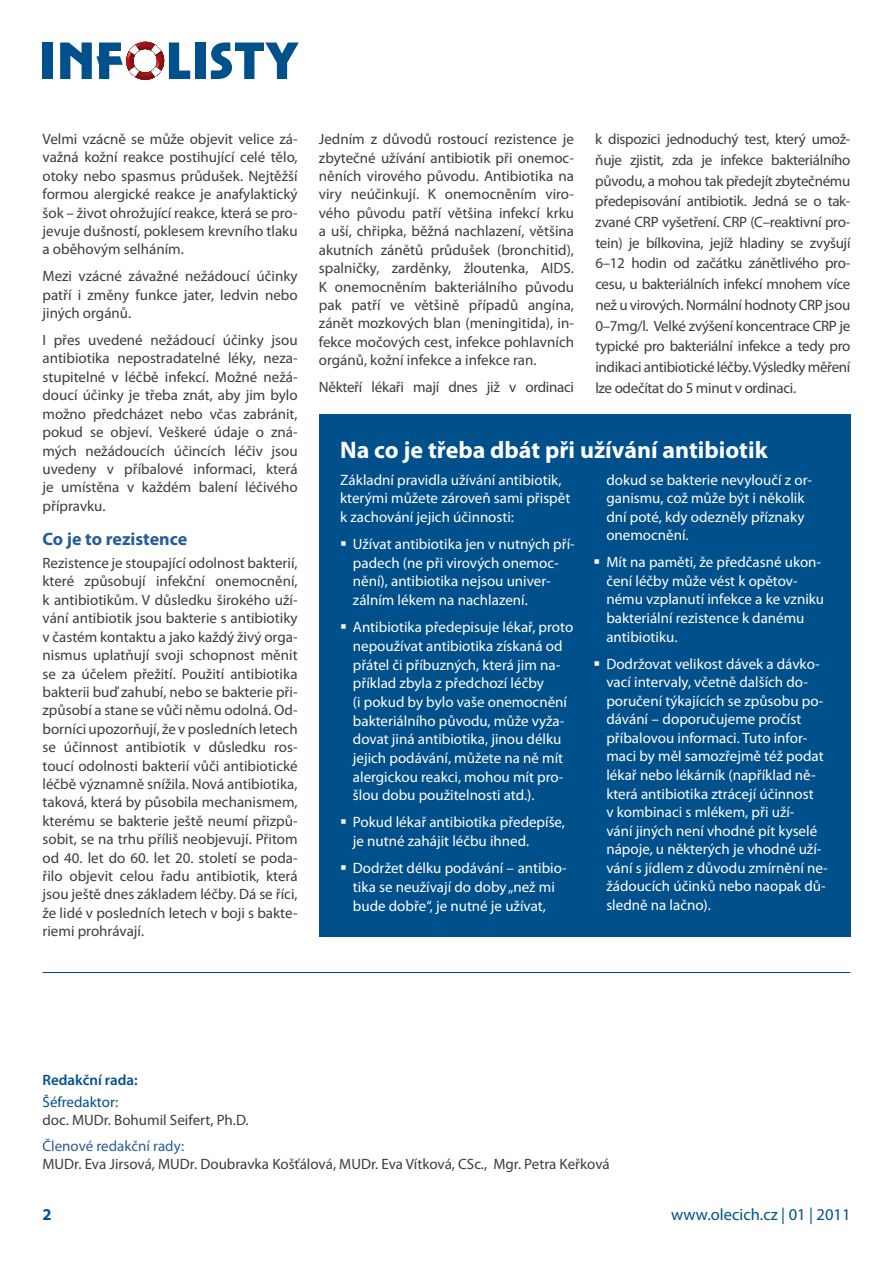
<style>
.page{position:relative;width:893px;height:1263px;background:#fff}
.page>*{position:absolute;margin:0;border:0;box-sizing:border-box;transform-origin:0 0}
.t1{font:900 54.75px "Plaza POT";letter-spacing:.03em;color:#00508c;scale:1.15 1}
.t2{font:700 24px "Myriad Pro";color:#fff}
.t3{font:700 18px "Myriad Pro";color:#275d97}
.t4{font:16.5px "Myriad Pro";color:#00508c}
.t5{font:700 16.5px "Myriad Pro";color:#00508c}
.t6{font:15px/18.5px "Myriad Pro";color:#3d3d3c;text-align:justify}
.t7{font:15px/18.6px "Myriad Pro";color:#fff}
.t8{font:15px "Myriad Pro";letter-spacing:-.02em;color:#3d3d3c}
.t9{font:15px "Myriad Pro";color:#275d97}
.t10{font:600 15px "Myriad Pro";color:#00508c}
.t11{font:15px "Myriad Pro";color:#00508c}
</style>
<div class="page">
<svg style="left:126px;top:42px;width:38px;height:38px"></svg>
<hr style="left:43px;top:972px;width:807px;height:1px;background:#00508c">
<div style="left:319px;top:414px;width:531px;height:522px;background:#00508c"></div>
<h1 class="t1" style="left:40px;top:30px;width:226px">INF LISTY</h1>
<p class="t6" style="left:43px;top:130px;width:257px">Velmi vzácně se může objevit velice zá&shy;važná kožní reakce postihující celé tělo, otoky nebo spasmus průdušek. Nejtěžší formou alergické reakce je anafylaktický šok – život ohrožující reakce, která se pro&shy;jevuje dušností, poklesem krevního tlaku a oběhovým selháním.</p>
<p class="t6" style="left:43px;top:267px;width:257px">Mezi vzácné závažné nežádoucí účinky patří i změny funkce jater, ledvin nebo jiných orgánů.</p>
<p class="t6" style="left:43px;top:331px;width:257px">I přes uvedené nežádoucí účinky jsou antibiotika nepostradatelné léky, neza&shy;stupitelné v léčbě infekcí. Možné nežá&shy;doucí účinky je třeba znát, aby jim bylo možno předcházet nebo včas zabránit, pokud se objeví. Veškeré údaje o zná&shy;mých nežádoucích účincích léčiv jsou uvedeny v příbalové informaci, která je umístěna v každém balení léčivého přípravku.</p>
<p class="t3" style="left:43px;top:528px;width:146px">Co je to rezistence</p>
<p class="t6" style="left:43px;top:554px;width:257px">Rezistence je stoupající odolnost bakterií, které způsobují infekční onemocnění, k antibiotikům. V důsledku širokého uží&shy;vání antibiotik jsou bakterie s antibiotiky v častém kontaktu a jako každý živý orga&shy;nismus uplatňují svoji schopnost měnit se za účelem přežití. Použití antibiotika bakterii buď zahubí, nebo se bakterie při&shy;způsobí a stane se vůči němu odolná. Od&shy;borníci upozorňují, že v posledních letech se účinnost antibiotik v důsledku ros&shy;toucí odolnosti bakterií vůči antibiotické léčbě významně snížila. Nová antibiotika, taková, která by působila mechanismem, kterému se bakterie ještě neumí přizpů&shy;sobit, se na trhu příliš neobjevují. Přitom od 40. let do 60. let 20. století se poda&shy;řilo objevit celou řadu antibiotik, která jsou ještě dnes základem léčby. Dá se říci, že lidé v posledních letech v boji s bakte&shy;riemi prohrávají.</p>
<p class="t6" style="left:319px;top:130px;width:257px">Jedním z důvodů rostoucí rezistence je zbytečné užívání antibiotik při onemoc&shy;něních virového původu. Antibiotika na viry neúčinkují. K onemocněním viro&shy;vého původu patří většina infekcí krku a uší, chřipka, běžná nachlazení, většina akutních zánětů průdušek (bronchitid), spalničky, zarděnky, žloutenka, AIDS.<br>K onemocněním bakteriálního původu pak patří ve většině případů angína, zánět mozkových blan (meningitida), in&shy;fekce močových cest, infekce pohlavních orgánů, kožní infekce a infekce ran.</p>
<p class="t8" style="left:319px;top:378px;width:257px">Někteří lékaři mají dnes již v ordinaci</p>
<p class="t6" style="left:595px;top:129px;width:257px;line-height:20.7px">k dispozici jednoduchý test, který umož&shy;ňuje zjistit, zda je infekce bakteriálního původu, a mohou tak předejít zbytečnému předepisování antibiotik. Jedná se o tak&shy;zvané CRP vyšetření. CRP (C–reaktivní pro&shy;tein) je bílkovina, jejíž hladiny se zvyšují 6–12 hodin od začátku zánětlivého pro&shy;cesu, u bakteriálních infekcí mnohem více než u virových. Normální hodnoty CRP jsou 0–7mg/l. Velké zvýšení koncentrace CRP je typické pro bakteriální infekce a tedy pro indikaci antibiotické léčby. Výsledky měření lze odečítat do 5 minut v ordinaci.</p>
<h2 class="t2" style="left:340px;top:434px;width:429px">Na co je třeba dbát při užívání antibiotik</h2>
<p class="t7" style="left:340px;top:470px;width:232px">Základní pravidla užívání antibiotik, kterými můžete zároveň sami přispět k zachování jejich účinnosti:</p>
<p class="t7" style="left:353px;top:534px;width:223px">Užívat antibiotika jen v nutných pří&shy;padech (ne při virových onemoc&shy;nění), antibiotika nejsou univer&shy;zálním lékem na nachlazení.</p>
<p class="t7" style="left:353px;top:618px;width:222px">Antibiotika předepisuje lékař, proto nepoužívat antibiotika získaná od přátel či příbuzných, která jim na&shy;příklad zbyla z předchozí léčby<br>(i pokud by bylo vaše onemocnění bakteriálního původu, může vyža&shy;dovat jiná antibiotika, jinou délku jejich podávání, můžete na ně mít alergickou reakci, mohou mít pro&shy;šlou dobu použitelnosti atd.).</p>
<p class="t7" style="left:353px;top:813px;width:214px">Pokud lékař antibiotika předepíše, je nutné zahájit léčbu ihned.</p>
<p class="t7" style="left:353px;top:859px;width:215px">Dodržet délku podávání – antibio&shy;tika se neužívají do doby „než mi bude dobře“, je nutné je užívat,</p>
<p class="t7" style="left:606px;top:470px;width:207px">dokud se bakterie nevyloučí z or&shy;ganismu, což může být i několik dní poté, kdy odezněly příznaky onemocnění.</p>
<p class="t7" style="left:606px;top:553px;width:219px">Mít na paměti, že předčasné ukon&shy;čení léčby může vést k opětov&shy;nému vzplanutí infekce a ke vzniku bakteriální rezistence k danému antibiotiku.</p>
<p class="t7" style="left:606px;top:654px;width:223px">Dodržovat velikost dávek a dávko&shy;vací intervaly, včetně dalších do&shy;poručení týkajících se způsobu po&shy;dávání – doporučujeme pročíst příbalovou informaci. Tuto infor&shy;maci by měl samozřejmě též podat lékař nebo lékárník (například ně&shy;která antibiotika ztrácejí účinnost<br>v kombinaci s mlékem, při uží-<br>vání jiných není vhodné pít kyselé nápoje, u některých je vhodné uží&shy;vání s jídlem z důvodu zmírnění ne&shy;žádoucích účinků nebo naopak dů&shy;sledně na lačno).</p>
<p class="t10" style="left:43px;top:1070px;width:97px">Redakční rada:</p>
<p class="t11" style="left:43px;top:1092px;width:77px">Šéfredaktor:</p>
<p class="t6" style="left:43px;top:1110px;width:208px">doc. MUDr. Bohumil Seifert, Ph.D.</p>
<p class="t9" style="left:43px;top:1137px;width:143px">Členové redakční rady:</p>
<p class="t6" style="left:43px;top:1155px;width:569px">MUDr. Eva Jirsová, MUDr. Doubravka Košťálová, MUDr. Eva Vítková, CSc., Mgr. Petra Keřková</p>
<p class="t5" style="left:43px;top:1204px;width:11px">2</p>
<p class="t4" style="left:671px;top:1205px;width:181px">www.olecich.cz | 01 | 2011</p>
</div>
